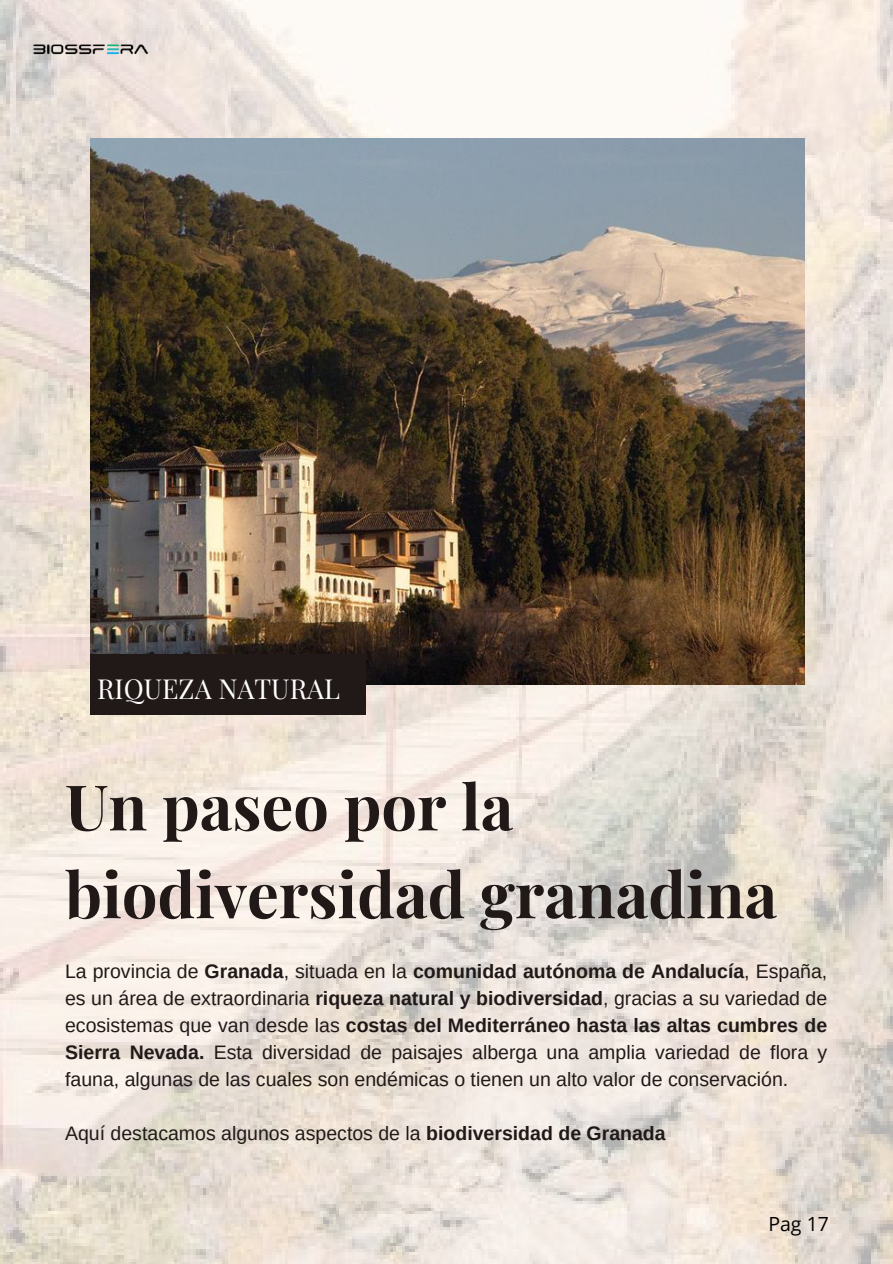
<style>
.page{position:relative;width:893px;height:1264px;background:#fff}
.page>*{position:absolute;margin:0;border:0;box-sizing:border-box;transform-origin:0 0}
.t1{font:700 63px/87.8px "Playfair Display";color:#201917}
.t2{font:27px "Playfair Display";color:#fff}
.t3{font:19.5px/27px "Arimo";color:#201917;text-align:justify}
.t4{font:19.5px "Open Sans";color:#000}
.s1{font-weight:700}
</style>
<div class="page">
<img style="left:0;top:0;width:892px;height:1263px">
<img style="left:90px;top:139px;width:714px;height:545px">
<div style="left:90px;top:654px;width:276px;height:61px;background:#201917"></div>
<img style="left:0;top:0;width:231px;height:132px">
<h2 class="t2" style="left:97px;top:669px;width:244px">RIQUEZA NATURAL</h2>
<h1 class="t1" style="left:65px;top:760px;width:713px">Un paseo por la biodiversidad granadina</h1>
<p class="t3" style="left:65px;top:957px;width:763px">La provincia de <span class="s1">Granada</span>, situada en la <span class="s1">comunidad autónoma de Andalucía</span>, España, es un área de extraordinaria <span class="s1">riqueza natural y biodiversidad</span>, gracias a su variedad de ecosistemas que van desde las <span class="s1">costas del Mediterráneo hasta las altas cumbres de Sierra Nevada.</span> Esta diversidad de paisajes alberga una amplia variedad de flora y fauna, algunas de las cuales son endémicas o tienen un alto valor de conservación.</p>
<p class="t3" style="left:65px;top:1119px;width:602px">Aquí destacamos algunos aspectos de la <span class="s1">biodiversidad de Granada</span></p>
<p class="t4" style="left:768px;top:1210px;width:62px">Pag 17</p>
</div>
